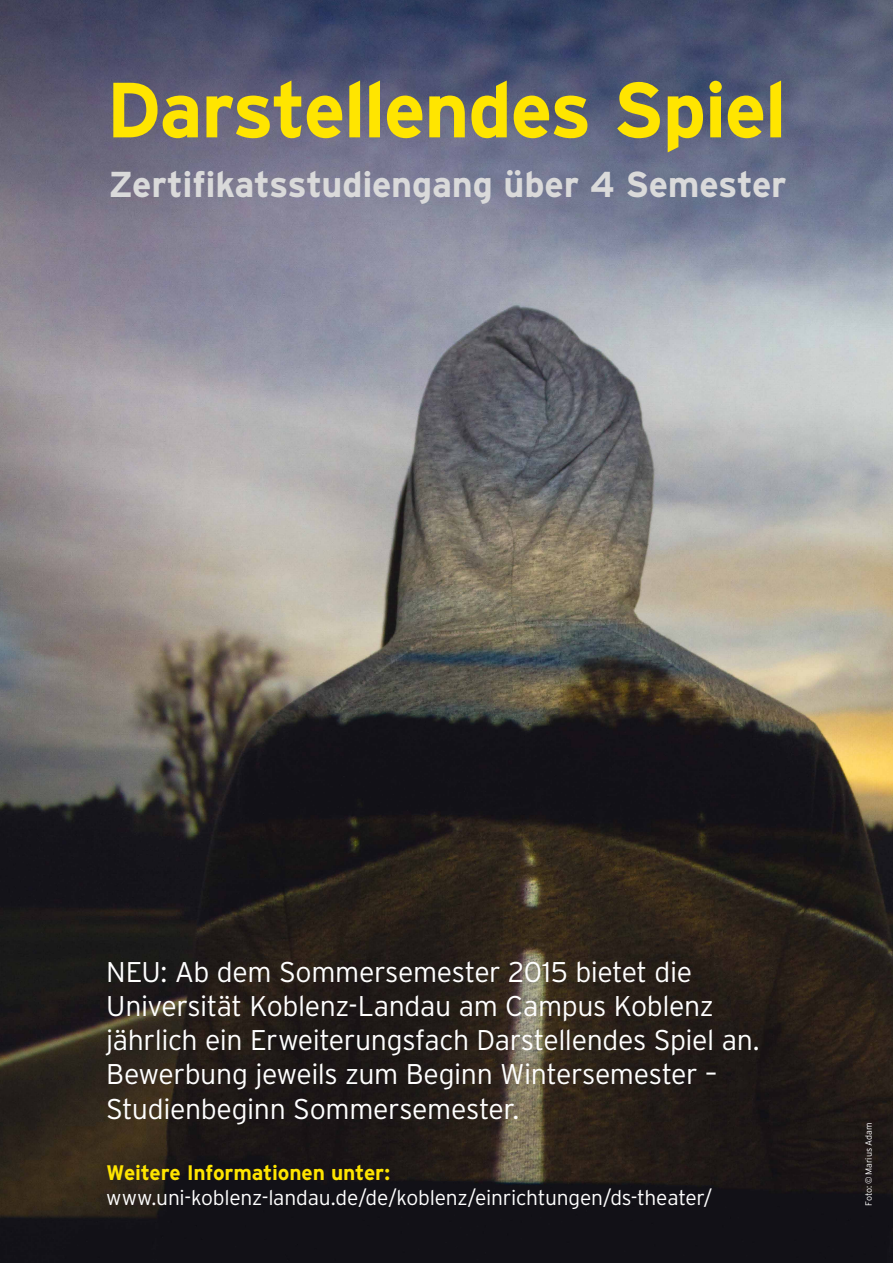
<style>
.page{position:relative;width:893px;height:1263px;background:#fff}
.page>*{position:absolute;margin:0;border:0;box-sizing:border-box;transform-origin:0 0}
.t1{font:700 78px "Interstate";letter-spacing:-.025em;color:#ffe500}
.t2{font:700 36px "Interstate";letter-spacing:-.01em;color:#dadada}
.t3{font:300 28.5px/34.2px "Interstate";letter-spacing:-.015em;color:#fff}
.t4{font:300 21px "Interstate";letter-spacing:-.01em;color:#fff}
.t5{font:700 21px "Interstate";letter-spacing:-.01em;color:#ffe500}
.t6{font:300 9px "Interstate";letter-spacing:-.01em;color:#fff}
</style>
<div class="page">
<img style="left:0;top:0;width:893px;height:1263px">
<h1 class="t1" style="left:106px;top:66px;width:682px">Darstellendes Spiel</h1>
<p class="t2" style="left:108px;top:165px;width:680px">Zertifikatsstudiengang über 4 Semester</p>
<p class="t3" style="left:106px;top:954px;width:655px">NEU: Ab dem Sommersemester 2015 bietet die Universität Koblenz-Landau am Campus Koblenz jährlich ein Erweiterungsfach Darstellendes Spiel an.<br>Bewerbung jeweils zum Beginn Wintersemester – Studienbeginn Sommersemester.</p>
<p class="t5" style="left:106px;top:1160px;width:285px">Weitere Informationen unter:</p>
<p class="t4" style="left:106px;top:1186px;width:607px">www.uni-koblenz-landau.de/de/koblenz/einrichtungen/ds-theater/</p>
<p class="t6" style="left:863px;top:1205px;width:85px;rotate:-90deg">Foto: ©Marius Adam</p>
</div>
